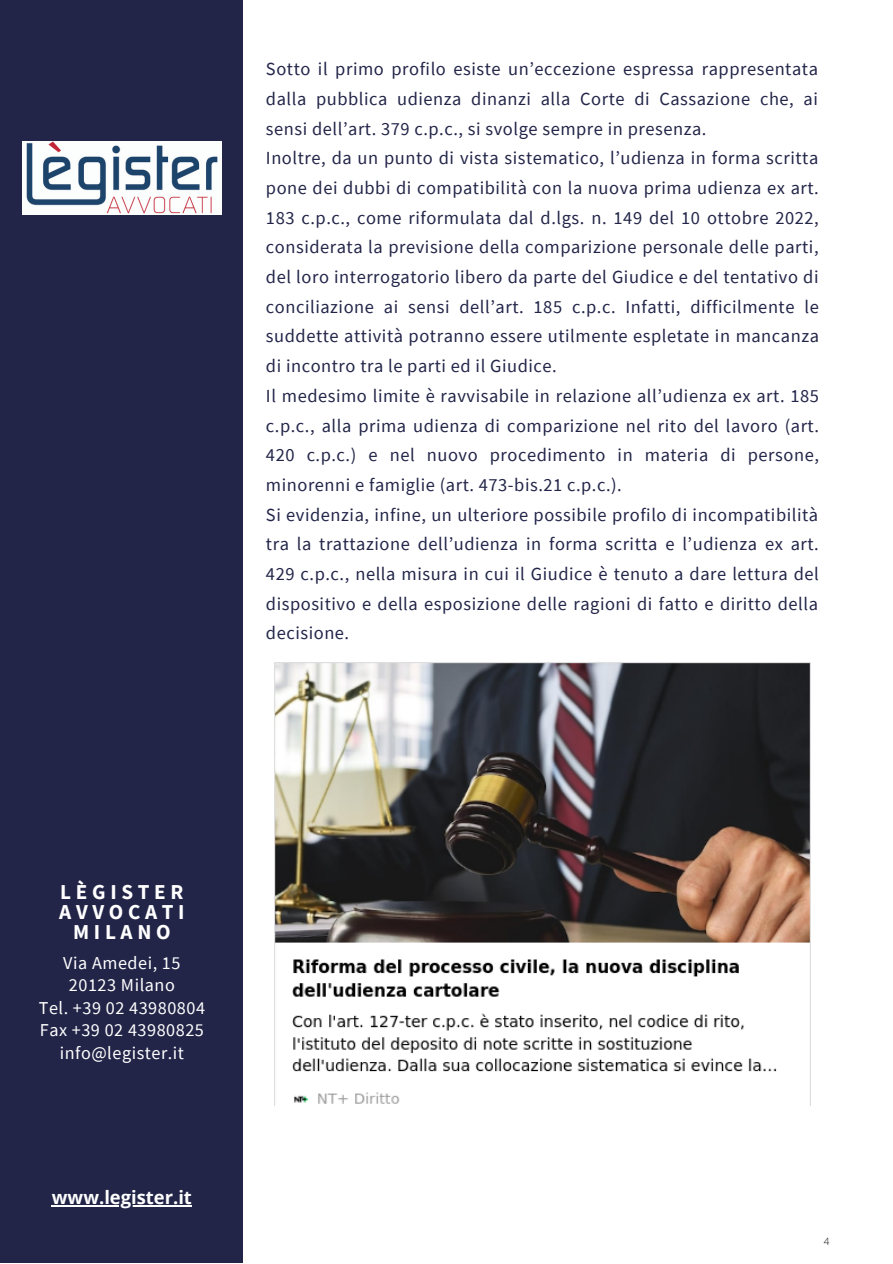
<style>
.page{position:relative;width:893px;height:1264px;background:#fff}
.page>*{position:absolute;margin:0;border:0;box-sizing:border-box;transform-origin:0 0}
.t1{font:700 21.15px/20.2px "Source Sans Pro";letter-spacing:.22em;color:#fff;text-align:center}
.t2{font:18.45px/29.7px "Source Sans Pro";letter-spacing:.03em;color:#222548}
.t3{font:700 18.3px "Open Sans";color:#fff}
.t4{font:18.15px/22.5px "Source Sans Pro";letter-spacing:.03em;color:#fff;text-align:center}
.t5{font:300 10.05px "Open Sans";color:#000}
</style>
<div class="page">
<div style="left:0;top:0;width:892px;height:1262px;background:#222548"></div>
<div style="left:244px;top:0;width:648px;height:1262px;background:#fff"></div>
<hr style="left:52px;top:1204px;width:140px;height:2px;background:#fff">
<img style="left:22px;top:141px;width:199px;height:73px">
<img style="left:275px;top:662px;width:535px;height:442px">
<p class="t2" style="left:266px;top:54px;width:554px">Sotto il primo profilo esiste un’eccezione espressa rappresentata dalla pubblica udienza dinanzi alla Corte di Cassazione che, ai sensi dell’art. 379 c.p.c., si svolge sempre in presenza.<br>Inoltre, da un punto di vista sistematico, l’udienza in forma scritta pone dei dubbi di compatibilità con la nuova prima udienza ex art.<br>183 c.p.c., come riformulata dal d.lgs. n. 149 del 10 ottobre 2022, considerata la previsione della comparizione personale delle parti, del loro interrogatorio libero da parte del Giudice e del tentativo di conciliazione ai sensi dell’art. 185 c.p.c. Infatti, difficilmente le suddette attività potranno essere utilmente espletate in mancanza di incontro tra le parti ed il Giudice.<br>Il medesimo limite è ravvisabile in relazione all’udienza ex art. 185 c.p.c., alla prima udienza di comparizione nel rito del lavoro (art.<br>420 c.p.c.) e nel nuovo procedimento in materia di persone, minorenni e famiglie (art. 473-bis.21 c.p.c.).<br>Si evidenzia, infine, un ulteriore possibile profilo di incompatibilità tra la trattazione dell’udienza in forma scritta e l’udienza ex art.<br>429 c.p.c., nella misura in cui il Giudice è tenuto a dare lettura del dispositivo e della esposizione delle ragioni di fatto e diritto della decisione.</p>
<p class="t1" style="left:59px;top:881px;width:127px">LÈGISTER<br>AVVOCATI<br>MILANO</p>
<p class="t4" style="left:39px;top:950px;width:168px">Via Amedei, 15<br>20123 Milano<br>Tel. +39 02 43980804<br>Fax +39 02 43980825 info@legister.it</p>
<p class="t3" style="left:52px;top:1184px;width:141px">www.legister.it</p>
<p class="t5" style="left:823px;top:1234px;width:7px">4</p>
</div>
